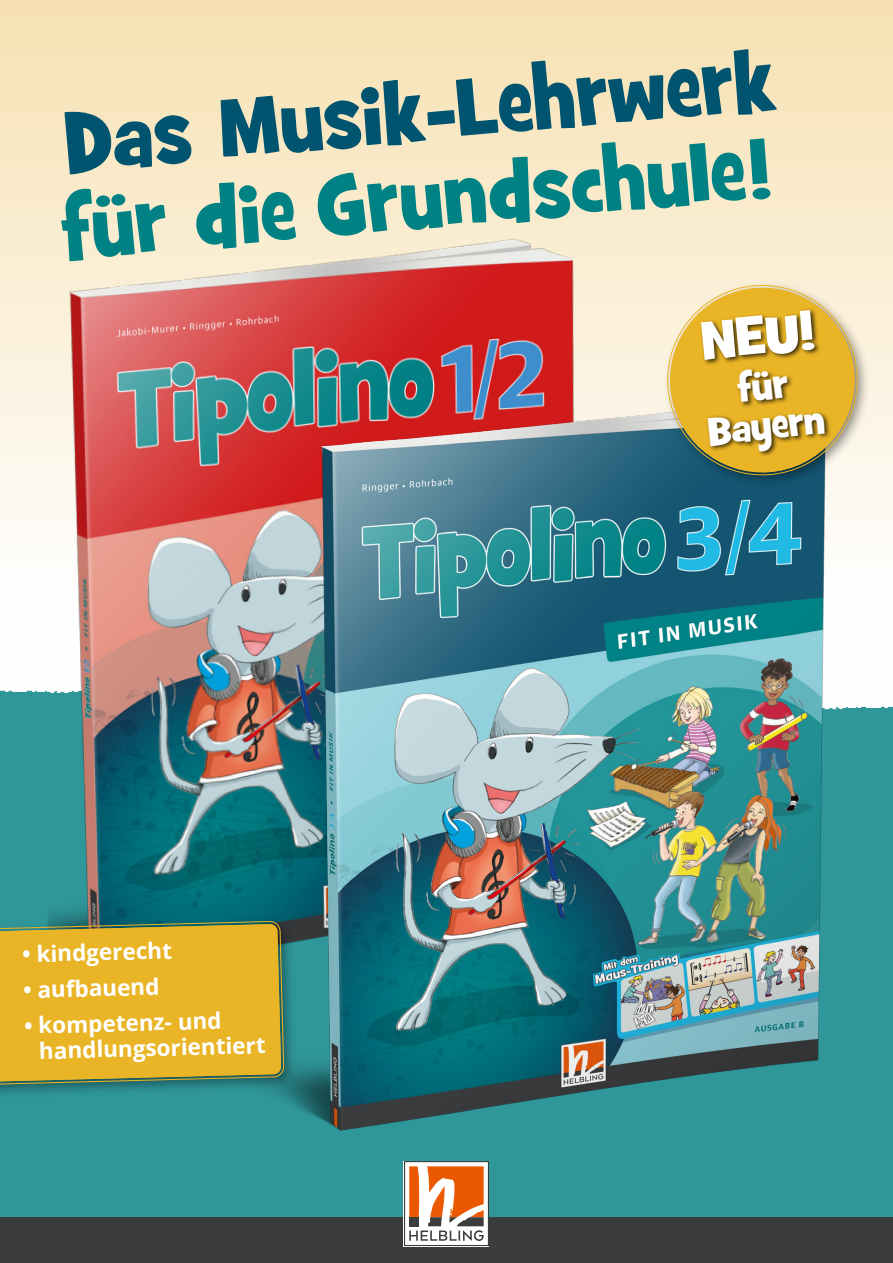
<style>
.page{position:relative;width:893px;height:1263px;background:#fff}
.page>*{position:absolute;margin:0;border:0;box-sizing:border-box;transform-origin:0 0}
.WF_Head_2{font:82.5px "Grilled Cheese BTN";color:#008184;scale:.93 1}
.WF_Head_2-2{font:82.5px "Grilled Cheese BTN";color:#005470;scale:.93 1}
.WF_Head_2-3{font:54px "Grilled Cheese BTN";color:#fff}
.WF_Head_2-4{font:37.5px "Grilled Cheese BTN";color:#fff}
.WF_Head_2-5{font:700 22.5px/25.8px "Open Sans";color:#fff}
</style>
<div class="page">
<div style="left:0;top:0;width:893px;height:758px;background:linear-gradient(to bottom,#f7e1b4,#fff)"></div>
<div style="left:0;top:756px;width:893px;height:461px;background:#2f969a"></div>
<img style="left:0;top:685px;width:41px;height:71px">
<img style="left:851px;top:701px;width:42px;height:55px">
<div style="left:0;top:1217px;width:893px;height:46px;background:#3b3c3c"></div>
<img style="left:41px;top:170px;width:634px;height:746px">
<img style="left:191px;top:332px;width:660px;height:915px">
<div style="left:0;top:916px;width:299px;height:188px;background:#000;opacity:.43"></div>
<svg style="left:0;top:921px;width:284px;height:168px"></svg>
<svg style="left:0;top:925px;width:283px;height:160px"></svg>
<div style="left:662px;top:280px;width:210px;height:209px;background:#000;opacity:.43"></div>
<svg style="left:664px;top:282px;width:196px;height:196px"></svg>
<p class="WF_Head_2-2" style="left:61px;top:89px;width:767px;rotate:-5deg">Das Musik-Lehrwerk</p>
<p class="WF_Head_2" style="left:56px;top:177px;width:767px;rotate:-5deg">für die Grundschule!</p>
<p class="WF_Head_2-3" style="left:698px;top:306px;width:115px;rotate:-6deg">NEU!</p>
<p class="WF_Head_2-5" style="left:22px;top:941px;width:151px;rotate:-2deg">• kindgerecht</p>
<p class="WF_Head_2-5" style="left:23px;top:977px;width:138px;rotate:-2deg">• aufbauend</p>
<p class="WF_Head_2-5" style="left:38px;top:1012px;width:228px;text-indent:-14px;rotate:-2deg">• kompetenz- und handlungsorientiert</p>
<p class="WF_Head_2-4" style="left:706px;top:406px;width:119px;rotate:-5deg">Bayern</p>
</div>
